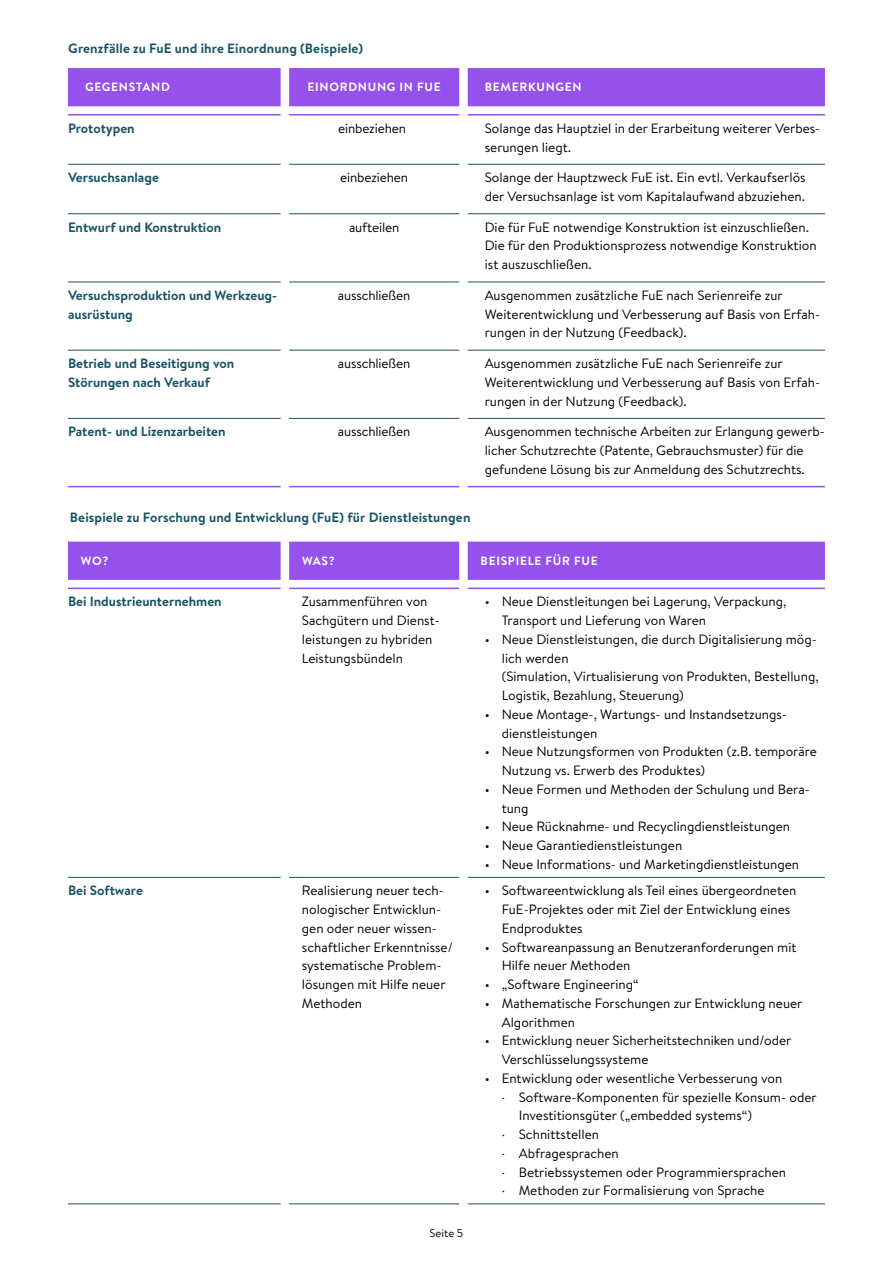
<style>
.page{position:relative;width:893px;height:1263px;background:#fff}
.page>*{position:absolute;margin:0;border:0;box-sizing:border-box;transform-origin:0 0}
.t1{font:13.5px/18.8px "Brandon Text";color:#000}
.t2{font:700 13.5px/18.8px "Brandon Text";color:#185365}
.t3{font:700 12px "Brandon Text";letter-spacing:.06em;color:#fff}
.t4{font:11.25px "Brandon Text";color:#000}
</style>
<div class="page">
<div style="left:68px;top:542px;width:757px;height:38px;background:#9650eb"></div>
<hr style="left:68px;top:877px;width:213px;height:1px;background:#185365">
<hr style="left:289px;top:877px;width:170px;height:1px;background:#185365">
<hr style="left:468px;top:877px;width:357px;height:1px;background:#185365">
<hr style="left:68px;top:1203px;width:213px;height:1px;background:#185365">
<hr style="left:289px;top:1203px;width:170px;height:1px;background:#185365">
<hr style="left:468px;top:1203px;width:357px;height:1px;background:#185365">
<hr style="left:68px;top:588px;width:213px;height:1px;background:#9650eb">
<hr style="left:289px;top:588px;width:170px;height:1px;background:#9650eb">
<hr style="left:468px;top:588px;width:357px;height:1px;background:#9650eb">
<div style="left:68px;top:68px;width:757px;height:38px;background:#9650eb"></div>
<hr style="left:68px;top:282px;width:213px;height:1px;background:#185365">
<hr style="left:289px;top:282px;width:170px;height:1px;background:#185365">
<hr style="left:468px;top:282px;width:357px;height:1px;background:#185365">
<hr style="left:68px;top:350px;width:213px;height:1px;background:#185365">
<hr style="left:289px;top:350px;width:170px;height:1px;background:#185365">
<hr style="left:468px;top:350px;width:357px;height:1px;background:#185365">
<hr style="left:68px;top:418px;width:213px;height:1px;background:#185365">
<hr style="left:289px;top:418px;width:170px;height:1px;background:#185365">
<hr style="left:468px;top:418px;width:357px;height:1px;background:#185365">
<hr style="left:68px;top:486px;width:213px;height:1px;background:#9650eb">
<hr style="left:289px;top:486px;width:170px;height:1px;background:#9650eb">
<hr style="left:468px;top:486px;width:357px;height:1px;background:#9650eb">
<hr style="left:68px;top:114px;width:213px;height:2px;background:#9650eb">
<hr style="left:289px;top:114px;width:170px;height:2px;background:#9650eb">
<hr style="left:468px;top:114px;width:357px;height:2px;background:#9650eb">
<hr style="left:68px;top:164px;width:213px;height:1px;background:#185365">
<hr style="left:289px;top:164px;width:170px;height:1px;background:#185365">
<hr style="left:468px;top:164px;width:357px;height:1px;background:#185365">
<hr style="left:68px;top:213px;width:213px;height:1px;background:#185365">
<hr style="left:289px;top:213px;width:170px;height:1px;background:#185365">
<hr style="left:468px;top:213px;width:357px;height:1px;background:#185365">
<p class="t2" style="left:68px;top:39px;width:296px">Grenzfälle zu FuE und ihre Einordnung (Beispiele)</p>
<p class="t3" style="left:85px;top:79px;width:86px">GEGENSTAND</p>
<p class="t3" style="left:308px;top:79px;width:135px">EINORDNUNG IN FUE</p>
<p class="t3" style="left:485px;top:79px;width:98px">BEMERKUNGEN</p>
<p class="t2" style="left:68px;top:118px;width:68px">Prototypen</p>
<p class="t1" style="left:338px;top:118px;width:69px">einbeziehen</p>
<p class="t1" style="left:485px;top:118px;width:337px">Solange das Hauptziel in der Erarbeitung weiterer Verbes&shy;serungen liegt.</p>
<p class="t2" style="left:68px;top:168px;width:92px">Versuchsanlage</p>
<p class="t1" style="left:340px;top:168px;width:69px">einbeziehen</p>
<p class="t1" style="left:485px;top:168px;width:323px">Solange der Hauptzweck FuE ist. Ein evtl. Verkaufserlös der Versuchsanlage ist vom Kapitalaufwand abzuziehen.</p>
<p class="t2" style="left:68px;top:217px;width:155px">Entwurf und Konstruktion</p>
<p class="t1" style="left:349px;top:217px;width:52px">aufteilen</p>
<p class="t1" style="left:485px;top:217px;width:333px">Die für FuE notwendige Konstruktion ist einzuschließen.<br>Die für den Produktionsprozess notwendige Konstruktion ist auszuschließen.</p>
<p class="t2" style="left:68px;top:286px;width:211px">Versuchsproduktion und Werkzeug&shy;ausrüstung</p>
<p class="t1" style="left:338px;top:285px;width:74px">ausschließen</p>
<p class="t1" style="left:485px;top:285px;width:337px">Ausgenommen zusätzliche FuE nach Serienreife zur<br>Weiterentwicklung und Verbesserung auf Basis von Erfah&shy;rungen in der Nutzung (Feedback).</p>
<p class="t2" style="left:68px;top:354px;width:168px">Betrieb und Beseitigung von<br>Störungen nach Verkauf</p>
<p class="t1" style="left:338px;top:354px;width:74px">ausschließen</p>
<p class="t1" style="left:485px;top:354px;width:337px">Ausgenommen zusätzliche FuE nach Serienreife zur<br>Weiterentwicklung und Verbesserung auf Basis von Erfah&shy;rungen in der Nutzung (Feedback).</p>
<p class="t2" style="left:68px;top:422px;width:159px">Patent- und Lizenzarbeiten</p>
<p class="t1" style="left:338px;top:422px;width:74px">ausschließen</p>
<p class="t1" style="left:485px;top:422px;width:342px">Ausgenommen technische Arbeiten zur Erlangung gewerb&shy;licher Schutzrechte (Patente, Gebrauchsmuster) für die gefundene Lösung bis zur Anmeldung des Schutzrechts.</p>
<p class="t2" style="left:70px;top:508px;width:402px">Beispiele zu Forschung und Entwicklung (FuE) für Dienstleistungen</p>
<p class="t3" style="left:81px;top:552px;width:29px">WO?</p>
<p class="t3" style="left:302px;top:552px;width:34px">WAS?</p>
<p class="t3" style="left:481px;top:552px;width:119px">BEISPIELE FÜR FUE</p>
<p class="t2" style="left:68px;top:592px;width:155px">Bei Industrieunternehmen</p>
<p class="t1" style="left:302px;top:592px;width:139px">Zusammenführen von<br>Sachgütern und Dienst&shy;leistungen zu hybriden<br>Leistungsbündeln</p>
<p class="t1" style="left:502px;top:592px;width:286px;text-indent:-17px">• Neue Dienstleitungen bei Lagerung, Verpackung,<br>Transport und Lieferung von Waren</p>
<p class="t1" style="left:502px;top:629px;width:318px;text-indent:-17px">• Neue Dienstleistungen, die durch Digitalisierung mög&shy;lich werden<br>(Simulation, Virtualisierung von Produkten, Bestellung, Logistik, Bezahlung, Steuerung)</p>
<p class="t1" style="left:502px;top:704px;width:287px;text-indent:-17px">• Neue Montage-, Wartungs- und Instandsetzungs&shy;dienstleistungen</p>
<p class="t1" style="left:502px;top:742px;width:317px;text-indent:-17px">• Neue Nutzungsformen von Produkten (z.B. temporäre<br>Nutzung vs. Erwerb des Produktes)</p>
<p class="t1" style="left:502px;top:779px;width:310px;text-indent:-17px">• Neue Formen und Methoden der Schulung und Bera&shy;tung</p>
<p class="t1" style="left:485px;top:817px;width:307px">• Neue Rücknahme- und Recyclingdienstleistungen</p>
<p class="t1" style="left:485px;top:836px;width:199px">• Neue Garantiedienstleistungen</p>
<p class="t1" style="left:485px;top:854px;width:316px">• Neue Informations- und Marketingdienstleistungen</p>
<p class="t2" style="left:68px;top:881px;width:76px">Bei Software</p>
<p class="t1" style="left:302px;top:881px;width:152px">Realisierung neuer tech&shy;nologischer Entwicklun&shy;gen oder neuer wissen&shy;schaftlicher Erkenntnisse/ systematische Problem&shy;lösungen mit Hilfe neuer<br>Methoden</p>
<p class="t1" style="left:502px;top:881px;width:296px;text-indent:-17px">• Softwareentwicklung als Teil eines übergeordneten<br>FuE-Projektes oder mit Ziel der Entwicklung eines<br>Endproduktes</p>
<p class="t1" style="left:502px;top:937px;width:296px;text-indent:-17px">• Softwareanpassung an Benutzeranforderungen mit<br>Hilfe neuer Methoden</p>
<p class="t1" style="left:485px;top:975px;width:155px">• „Software Engineering“</p>
<p class="t1" style="left:502px;top:993px;width:302px;text-indent:-17px">• Mathematische Forschungen zur Entwicklung neuer<br>Algorithmen</p>
<p class="t1" style="left:502px;top:1031px;width:291px;text-indent:-17px">• Entwicklung neuer Sicherheitstechniken und/oder<br>Verschlüsselungssysteme</p>
<p class="t1" style="left:485px;top:1068px;width:299px">• Entwicklung oder wesentliche Verbesserung von</p>
<p class="t1" style="left:502px;top:1087px;width:317px">· Software-Komponenten für spezielle Konsum- oder</p>
<p class="t1" style="left:519px;top:1106px;width:235px">Investitionsgüter („embedded systems“)</p>
<p class="t1" style="left:502px;top:1125px;width:99px">· Schnittstellen</p>
<p class="t1" style="left:502px;top:1143px;width:119px">· Abfragesprachen</p>
<p class="t1" style="left:502px;top:1162px;width:286px">· Betriebssystemen oder Programmiersprachen</p>
<p class="t1" style="left:502px;top:1181px;width:264px">· Methoden zur Formalisierung von Sprache</p>
<p class="t4" style="left:430px;top:1226px;width:35px">Seite 5</p>
</div>
